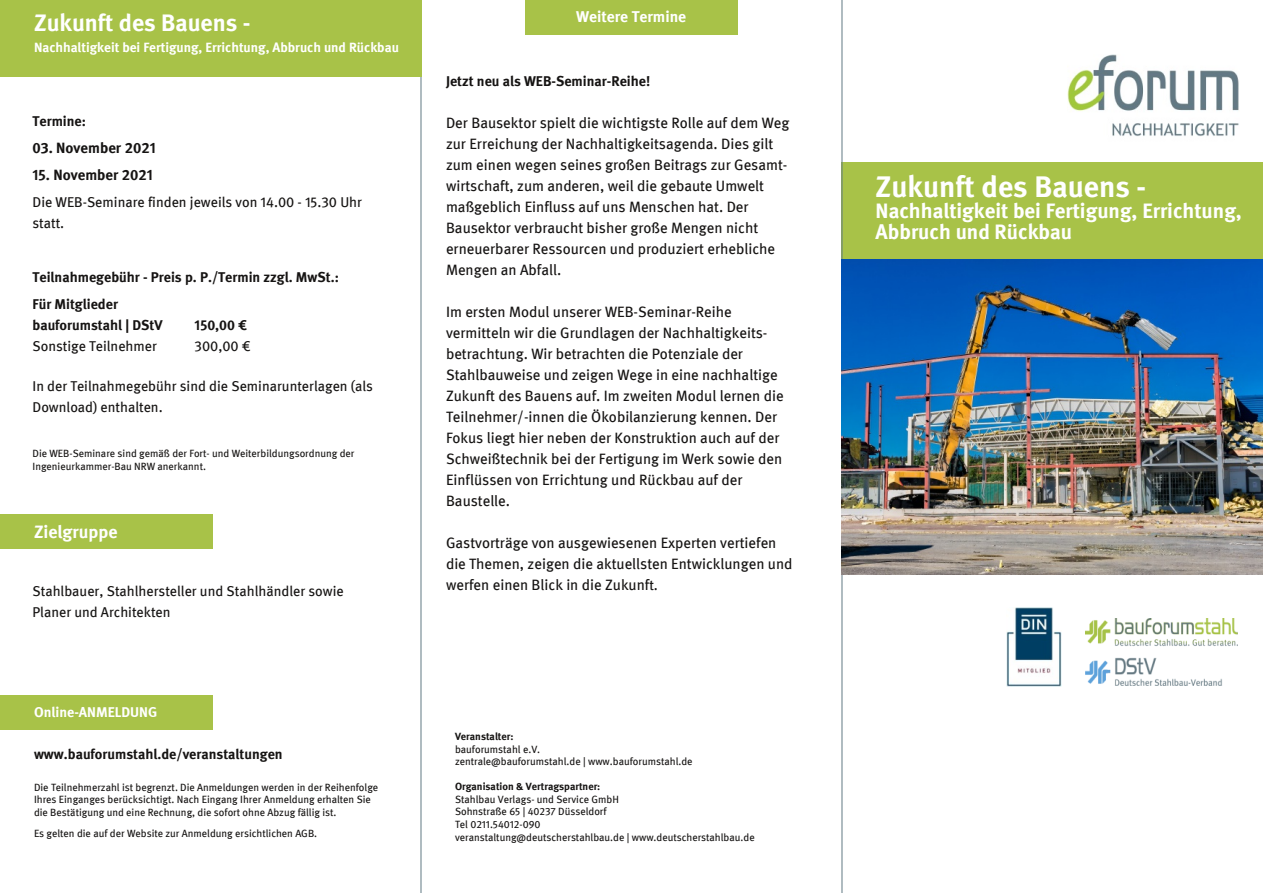
<style>
.page{position:relative;width:1263px;height:893px;background:#fff}
.page>*{position:absolute;margin:0;border:0;box-sizing:border-box;transform-origin:0 0}
.t1{font:700 30px "Meta";color:#fff}
.t2{font:700 24px "Meta";color:#fff}
.t3{font:700 21px/21px "Meta";color:#fff}
.t4{font:700 18px "Meta";color:#fff}
.t5{font:700 15.75px "Meta";color:#fff}
.t6{font:15px/21px "Meta";color:#161413}
.t7{font:700 15px "Meta";color:#161413}
.t8{font:14.25px/21px "Meta";color:#161413}
.t9{font:700 14.25px/27px "Meta";color:#161413}
.t10{font:700 14.25px "Meta";color:#fff}
.t11{font:14.25px "Meta Bold Caps Expert";color:#161413}
.t12{font:14.25px "Meta Book Caps Expert";color:#161413}
.t13{font:700 13.5px "Meta";color:#fff}
.t14{font:10.5px/12.6px "Meta";color:#161413}
.t15{font:700 10.5px "Meta";color:#161413}
.t16{font:10.5px "Meta Book Caps Expert";color:#161413}
.s1{font-family:"Meta Bold Caps Expert";font-weight:400}
.s2{font-family:"Meta Book Caps Expert"}
.s3{font-family:"Meta";font-weight:700}
.s4{font-family:"Meta"}
.s5{font-size:14.25px}
</style>
<div class="page">
<div style="left:841px;top:162px;width:421px;height:102px;background:#a8c248"></div>
<div style="left:525px;top:0;width:213px;height:34px;background:#a8c248"></div>
<hr style="left:421px;top:0;width:1px;height:893px;background:#617a84">
<hr style="left:842px;top:0;width:1px;height:893px;background:#617a84">
<div style="left:0;top:0;width:421px;height:77px;background:#a8c248"></div>
<div style="left:0;top:696px;width:213px;height:34px;background:#a8c248"></div>
<img style="left:841px;top:259px;width:421px;height:315px">
<div style="left:0;top:514px;width:213px;height:34px;background:#a8c248"></div>
<img style="left:1085px;top:619px;width:153px;height:67px">
<img style="left:1006px;top:608px;width:55px;height:78px">
<img style="left:1068px;top:55px;width:171px;height:81px">
<h2 class="t2" style="left:34px;top:13px;width:218px">Zukunft des Bauens -</h2>
<p class="t13" style="left:34px;top:41px;width:366px">Nachhaltigkeit bei Fertigung, Errichtung, Abbruch und Rückbau</p>
<p class="t9" style="left:33px;top:108px;width:55px">Termine:</p>
<p class="t7" style="left:33px;top:142px;width:125px"><span class="s1">03</span>. November <span class="s1">2021</span></p>
<p class="t7" style="left:33px;top:169px;width:122px"><span class="s1">15</span>. November <span class="s1">2021</span></p>
<p class="t8" style="left:33px;top:192px;width:331px">Die WEB-Seminare finden jeweils von <span class="s2">14</span>.<span class="s2">00</span> - <span class="s2">15</span>.<span class="s2">30</span> Uhr statt.</p>
<p class="t9" style="left:33px;top:264px;width:308px">Teilnahmegebühr - Preis p. P./Termin zzgl. MwSt.:<br>Für Mitglieder</p>
<p class="t9" style="left:33px;top:312px;width:131px">bauforumstahl | DStV</p>
<p class="t11" style="left:195px;top:319px;width:54px">150<span class="s3">,</span>00 <span class="s3">€</span></p>
<p class="t8" style="left:33px;top:336px;width:126px">Sonstige Teilnehmer</p>
<p class="t12" style="left:195px;top:340px;width:58px">300<span class="s4">,</span>00 <span class="s4">€</span></p>
<p class="t8" style="left:33px;top:376px;width:342px">In der Teilnahmegebühr sind die Seminarunterlagen (als<br>Download) enthalten.</p>
<p class="t14" style="left:33px;top:448px;width:323px">Die WEB-Seminare sind gemäß der Fort- und Weiterbildungsordnung der<br>Ingenieurkammer-Bau NRW anerkannt.</p>
<p class="t4" style="left:34px;top:525px;width:85px">Zielgruppe</p>
<p class="t8" style="left:33px;top:581px;width:313px">Stahlbauer, Stahlhersteller und Stahlhändler sowie<br>Planer und Architekten</p>
<p class="t10" style="left:34px;top:706px;width:125px">Online-ANMELDUNG</p>
<p class="t9" style="left:34px;top:742px;width:250px">www.bauforumstahl.de/veranstaltungen</p>
<p class="t14" style="left:34px;top:781px;width:346px">Die Teilnehmerzahl ist begrenzt. Die Anmeldungen werden in der Reihenfolge<br>Ihres Einganges berücksichtigt. Nach Eingang Ihrer Anmeldung erhalten Sie die Bestätigung und eine Rechnung, die sofort ohne Abzug fällig ist.</p>
<p class="t14" style="left:34px;top:827px;width:285px">Es gelten die auf der Website zur Anmeldung ersichtlichen AGB.</p>
<p class="t5" style="left:576px;top:10px;width:112px">Weitere Termine</p>
<p class="t9" style="left:446px;top:69px;width:206px">Jetzt neu als WEB-Seminar-Reihe!</p>
<p class="t6" style="left:446px;top:113px;width:345px">Der Bausektor spielt die wichtigste Rolle auf dem Weg zur Erreichung der Nachhaltigkeitsagenda. Dies gilt zum einen wegen seines großen Beitrags zur Gesamt&shy;wirtschaft, zum anderen, weil die gebaute Umwelt maßgeblich Einfluss auf uns Menschen hat. Der Bausektor verbraucht bisher große Mengen nicht erneuerbarer Ressourcen und produziert erhebliche Mengen an Abfall.</p>
<p class="t6" style="left:446px;top:302px;width:339px">Im ersten Modul unserer WEB-Seminar-Reihe vermitteln wir die Grundlagen der Nachhaltigkeits&shy;betrachtung. Wir betrachten die Potenziale der Stahlbauweise und zeigen Wege in eine nachhaltige Zukunft des Bauens auf. Im zweiten Modul lernen die Teilnehmer/-innen die Ökobilanzierung kennen. Der Fokus liegt hier neben der Konstruktion auch auf der Schweißtechnik bei der Fertigung im Werk sowie den Einflüssen von Errichtung und Rückbau auf der Baustelle.</p>
<p class="t6" style="left:446px;top:533px;width:348px">Gastvorträge von ausgewiesenen Experten vertiefen die Themen, zeigen die aktuellsten Entwicklungen und werfen einen Blick in die Zukunf<span class="s5">t.</span></p>
<p class="t15" style="left:455px;top:732px;width:60px">Veranstalter:</p>
<p class="t14" style="left:455px;top:743px;width:239px">bauforumstahl e.V.<br>zentrale@bauforumstahl.de | www.bauforumstahl.de</p>
<p class="t15" style="left:455px;top:782px;width:147px">Organisation &amp; Vertragspartner:</p>
<p class="t14" style="left:455px;top:793px;width:165px">Stahlbau Verlags- und Service GmbH<br>Sohnstraße <span class="s2">65</span> | <span class="s2">40237</span> Düsseldorf</p>
<p class="t16" style="left:455px;top:820px;width:87px"><span class="s4">Tel</span> 0211<span class="s4">.</span>54012<span class="s4">-</span>090</p>
<p class="t14" style="left:455px;top:831px;width:301px">veranstaltung@deutscherstahlbau.de | www.deutscherstahlbau.de</p>
<h1 class="t1" style="left:875px;top:175px;width:272px">Zukunft des Bauens -</h1>
<h3 class="t3" style="left:875px;top:202px;width:368px">Nachhaltigkeit bei Fertigung, Errichtung,<br>Abbruch und Rückbau</h3>
</div>
